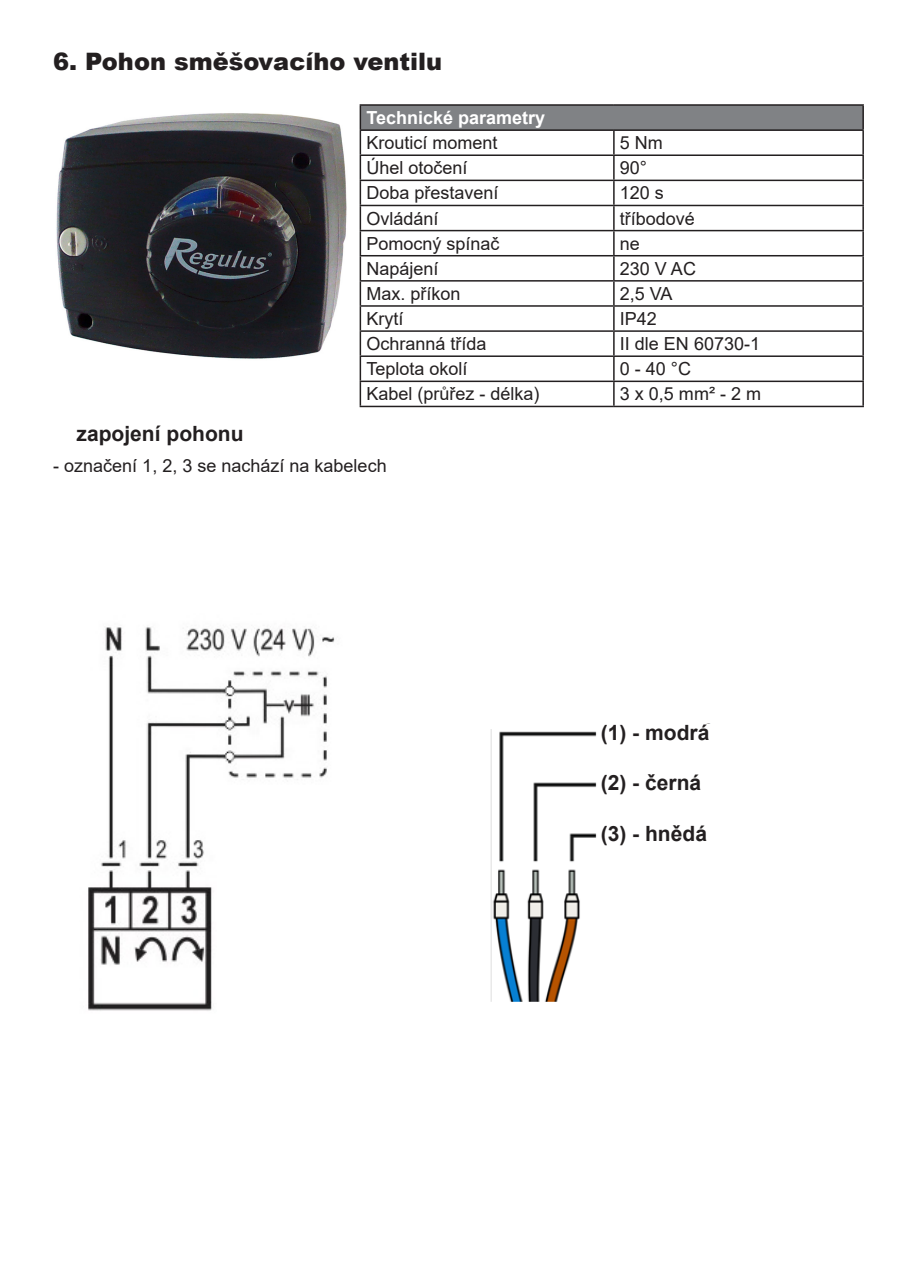
<style>
.page{position:relative;width:915px;height:1285px;background:#fff}
.page>*{position:absolute;margin:0;border:0;box-sizing:border-box;transform-origin:0 0}
.t1{font:900 24px "Arial";color:#231f20}
.t2{font:700 21px "Arial";color:#231f20}
.t3{font:18px "Arial";color:#231f20}
.t4{font:700 18px "Arial";color:#fff}
</style>
<div class="page">
<div style="left:360px;top:105px;width:502px;height:25px;background:#808285"></div>
<hr style="left:359px;top:104px;width:254px;height:2px;background:#231f20">
<hr style="left:359px;top:106px;width:2px;height:23px;background:#231f20">
<hr style="left:613px;top:104px;width:250px;height:2px;background:#231f20">
<hr style="left:359px;top:129px;width:254px;height:2px;background:#231f20">
<hr style="left:359px;top:131px;width:2px;height:23px;background:#231f20">
<hr style="left:613px;top:129px;width:250px;height:2px;background:#231f20">
<hr style="left:359px;top:154px;width:254px;height:2px;background:#231f20">
<hr style="left:359px;top:156px;width:2px;height:23px;background:#231f20">
<hr style="left:613px;top:154px;width:250px;height:2px;background:#231f20">
<hr style="left:359px;top:179px;width:254px;height:2px;background:#231f20">
<hr style="left:359px;top:181px;width:2px;height:24px;background:#231f20">
<hr style="left:613px;top:179px;width:250px;height:2px;background:#231f20">
<hr style="left:359px;top:205px;width:254px;height:1px;background:#231f20">
<hr style="left:359px;top:206px;width:2px;height:24px;background:#231f20">
<hr style="left:613px;top:205px;width:250px;height:1px;background:#231f20">
<hr style="left:359px;top:230px;width:254px;height:1px;background:#231f20">
<hr style="left:359px;top:231px;width:2px;height:24px;background:#231f20">
<hr style="left:613px;top:230px;width:250px;height:1px;background:#231f20">
<hr style="left:359px;top:255px;width:254px;height:1px;background:#231f20">
<hr style="left:359px;top:256px;width:2px;height:24px;background:#231f20">
<hr style="left:613px;top:255px;width:250px;height:1px;background:#231f20">
<hr style="left:359px;top:280px;width:254px;height:1px;background:#231f20">
<hr style="left:359px;top:281px;width:2px;height:24px;background:#231f20">
<hr style="left:613px;top:280px;width:250px;height:1px;background:#231f20">
<hr style="left:359px;top:305px;width:254px;height:2px;background:#231f20">
<hr style="left:359px;top:307px;width:2px;height:23px;background:#231f20">
<hr style="left:613px;top:305px;width:250px;height:2px;background:#231f20">
<hr style="left:359px;top:330px;width:254px;height:2px;background:#231f20">
<hr style="left:359px;top:332px;width:2px;height:23px;background:#231f20">
<hr style="left:613px;top:330px;width:250px;height:2px;background:#231f20">
<hr style="left:359px;top:355px;width:254px;height:2px;background:#231f20">
<hr style="left:359px;top:357px;width:2px;height:23px;background:#231f20">
<hr style="left:613px;top:355px;width:250px;height:2px;background:#231f20">
<hr style="left:359px;top:380px;width:254px;height:2px;background:#231f20">
<hr style="left:359px;top:382px;width:2px;height:23px;background:#231f20">
<hr style="left:613px;top:380px;width:250px;height:2px;background:#231f20">
<svg style="left:613px;top:131px;width:1px;height:274px"></svg>
<svg style="left:862px;top:106px;width:1px;height:299px"></svg>
<hr style="left:359px;top:405px;width:254px;height:2px;background:#231f20">
<hr style="left:613px;top:405px;width:250px;height:2px;background:#231f20">
<img style="left:56px;top:113px;width:291px;height:246px">
<img style="left:88px;top:627px;width:247px;height:384px">
<img style="left:490px;top:723px;width:221px;height:279px">
<div style="left:600px;top:724px;width:172px;height:195px;background:#fff"></div>
<p class="t1" style="left:53px;top:44px;width:390px">6. Pohon směšovacího ventilu</p>
<p class="t4" style="left:366px;top:105px;width:180px">Technické parametry</p>
<p class="t3" style="left:366px;top:130px;width:133px">Krouticí moment</p>
<p class="t3" style="left:619px;top:130px;width:45px">5 Nm</p>
<p class="t3" style="left:366px;top:156px;width:103px">Úhel otočení</p>
<p class="t3" style="left:619px;top:156px;width:29px">90°</p>
<p class="t3" style="left:366px;top:181px;width:134px">Doba přestavení</p>
<p class="t3" style="left:619px;top:181px;width:46px">120 s</p>
<p class="t3" style="left:366px;top:206px;width:74px">Ovládání</p>
<p class="t3" style="left:619px;top:206px;width:77px">tříbodové</p>
<p class="t3" style="left:366px;top:231px;width:135px">Pomocný spínač</p>
<p class="t3" style="left:619px;top:231px;width:22px">ne</p>
<p class="t3" style="left:366px;top:256px;width:74px">Napájení</p>
<p class="t3" style="left:619px;top:256px;width:78px">230 V AC</p>
<p class="t3" style="left:366px;top:281px;width:96px">Max. příkon</p>
<p class="t3" style="left:619px;top:281px;width:54px">2,5 VA</p>
<p class="t3" style="left:366px;top:306px;width:39px">Krytí</p>
<p class="t3" style="left:619px;top:306px;width:39px">IP42</p>
<p class="t3" style="left:366px;top:331px;width:122px">Ochranná třída</p>
<p class="t3" style="left:619px;top:331px;width:142px">II dle EN 60730-1</p>
<p class="t3" style="left:366px;top:356px;width:103px">Teplota okolí</p>
<p class="t3" style="left:619px;top:356px;width:73px">0 - 40 °C</p>
<p class="t3" style="left:366px;top:381px;width:175px">Kabel (průřez - délka)</p>
<p class="t3" style="left:619px;top:381px;width:143px">3 x 0,5 mm² - 2 m</p>
<p class="t2" style="left:77px;top:419px;width:168px">zapojení pohonu</p>
<p class="t3" style="left:53px;top:453px;width:335px">- označení 1, 2, 3 se nachází na kabelech</p>
<p class="t2" style="left:600px;top:717px;width:110px">(1) - modrá</p>
<p class="t2" style="left:600px;top:767px;width:102px">(2) - černá</p>
<p class="t2" style="left:600px;top:818px;width:108px">(3) - hnědá</p>
</div>
